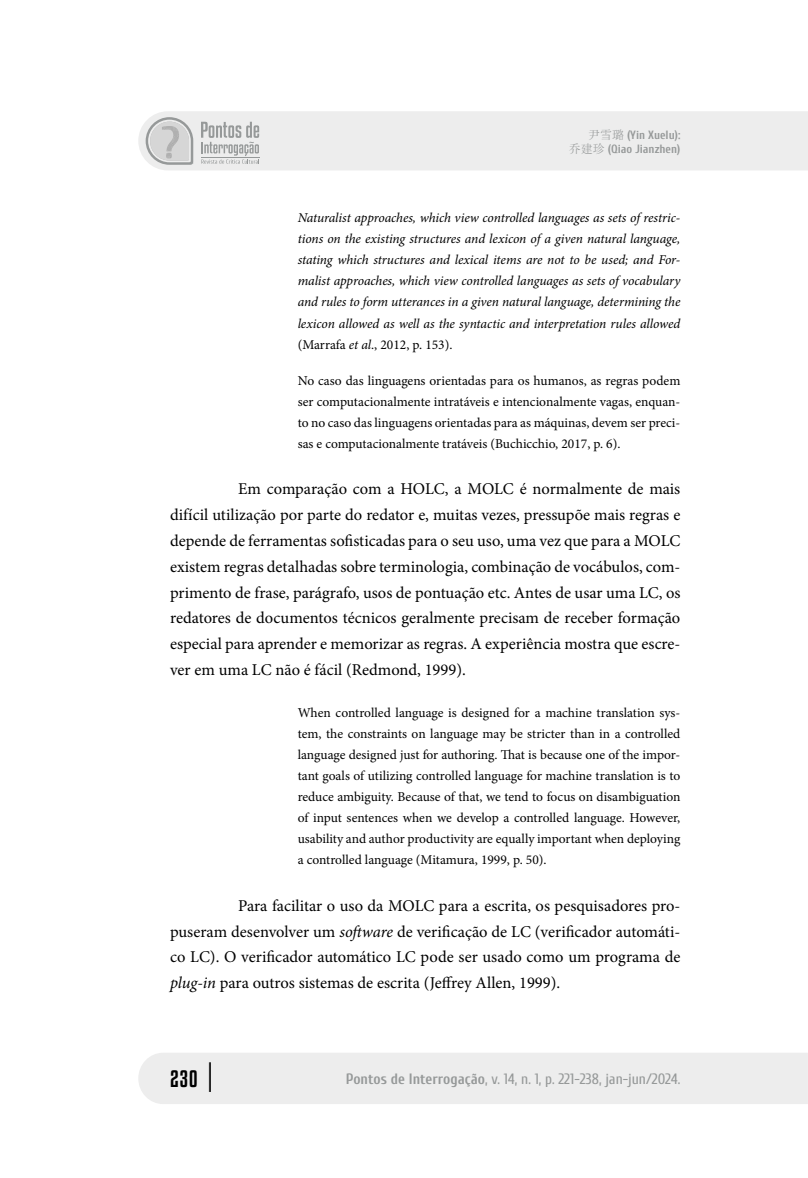
<style>
.page{position:relative;width:808px;height:1178px;background:#fff}
.page>*{position:absolute;margin:0;border:0;box-sizing:border-box;transform-origin:0 0}
.t1{font:21px "Kenyan Coffee Rg";color:#000}
.t2{font:16.5px/25.8px "Minion Pro";color:#000;text-align:justify}
.t3{font:15px "Cuprum";color:#969999}
.t4{font:13.5px/21px "Minion Pro";color:#000;text-align:justify}
.t5{font:italic 13.5px/21px "Minion Pro";letter-spacing:-.005em;color:#000;text-align:justify}
.t6{font:700 12px/14.4px "Cuprum";color:#969999;text-align:right}
.s1{font-family:"Sim Sun";font-weight:400}
.s2{font-style:normal}
.s3{font-style:italic}
.s4{font-size:26.85px}
.s5{font-weight:700}
</style>
<div class="page">
<div style="left:138px;top:1053px;width:670px;height:51px;background:#ededed"></div>
<div style="left:138px;top:111px;width:670px;height:59px;background:#ededed"></div>
<svg style="left:201px;top:122px;width:59px;height:42px;background:#ced0d0"></svg>
<hr style="left:201px;top:157px;width:58px;height:1px;background:#969999">
<svg style="left:146px;top:117px;width:47px;height:48px;background:#cecece"></svg>
<p class="t6" style="left:569px;top:127px;width:113px"><span class="s1">尹雪璐</span> (Yin Xuelu):<br><span class="s1">乔建珍</span> (Qiao Jianzhen)</p>
<p class="t5" style="left:298px;top:208px;width:384px">Naturalist approaches, which view controlled languages as sets of restric&shy;tions on the existing structures and lexicon of a given natural language, stating which structures and lexical items are not to be used; and For&shy;malist approaches, which view controlled languages as sets of vocabulary and rules to form utterances in a given natural language, determining the lexicon allowed as well as the syntactic and interpretation rules allowed <span class="s2">(Marrafa</span> et al<span class="s2">., 2012, p. 153).</span></p>
<p class="t4" style="left:298px;top:370px;width:384px">No caso das linguagens orientadas para os humanos, as regras podem ser computacionalmente intratáveis e intencionalmente vagas, enquan&shy;to no caso das linguagens orientadas para as máquinas, devem ser preci&shy;sas e computacionalmente tratáveis (Buchicchio, 2017, p. 6).</p>
<p class="t2" style="left:170px;top:476px;width:512px;text-indent:68px">Em comparação com a HOLC, a MOLC é normalmente de mais difícil utilização por parte do redator e, muitas vezes, pressupõe mais regras e depende de ferramentas sofisticadas para o seu uso, uma vez que para a MOLC existem regras detalhadas sobre terminologia, combinação de vocábulos, com&shy;primento de frase, parágrafo, usos de pontuação etc. Antes de usar uma LC, os redatores de documentos técnicos geralmente precisam de receber formação especial para aprender e memorizar as regras. A experiência mostra que escre&shy;ver em uma LC não é fácil (Redmond, 1999).</p>
<p class="t4" style="left:298px;top:702px;width:384px">When controlled language is designed for a machine translation sys&shy;tem, the constraints on language may be stricter than in a controlled language designed just for authoring. That is because one of the impor&shy;tant goals of utilizing controlled language for machine translation is to reduce ambiguity. Because of that, we tend to focus on disambiguation of input sentences when we develop a controlled language. However, usability and author productivity are equally important when deploying a controlled language (Mitamura, 1999, p. 50).</p>
<p class="t2" style="left:170px;top:893px;width:512px;text-indent:68px">Para facilitar o uso da MOLC para a escrita, os pesquisadores pro&shy;puseram desenvolver um <span class="s3">software</span> de verificação de LC (verificador automáti&shy;co LC). O verificador automático LC pode ser usado como um programa de <span class="s3">plug-in</span> para outros sistemas de escrita (Jeffrey Allen, 1999).</p>
<p class="t1" style="left:170px;top:1065px;width:44px">230 <span class="s4">|</span></p>
<p class="t3" style="left:346px;top:1068px;width:336px"><span class="s5">Pontos de Interrogação</span>, v. 14, n. 1, p. 221-238, jan-jun/2024.</p>
</div>
